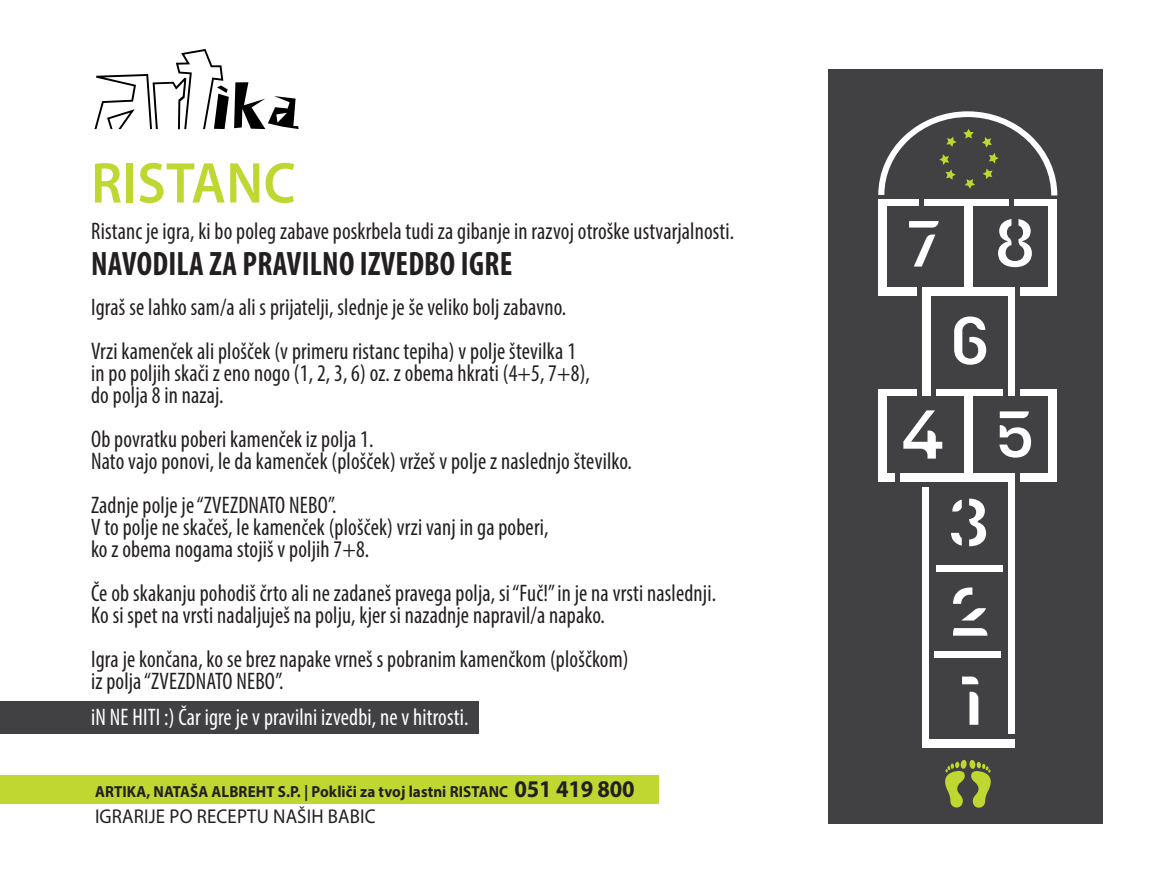
<style>
.page{position:relative;width:1168px;height:885px;background:#fff}
.page>*{position:absolute;margin:0;border:0;box-sizing:border-box;transform-origin:0 0}
.t1{font:600 58px "Myriad Pro";letter-spacing:.01em;color:#bfd730;scale:.94 1}
.t2{font:700 condensed 34px "Myriad Pro";letter-spacing:.01em;color:#231f20;scale:.94 1}
.t3{font:condensed 24px/22px "Myriad Pro";letter-spacing:.01em;color:#231f20;scale:.94 1}
.t4{font:condensed 24px "Myriad Pro";letter-spacing:.01em;color:#fff;scale:.94 1}
.t5{font:20px "Myriad Pro";letter-spacing:.01em;color:#231f20;scale:.94 1}
.t6{font:700 16px "Myriad Pro";letter-spacing:.01em;color:#231f20;scale:.94 1}
.s1{font-size:24px}
</style>
<div class="page">
<div style="left:0;top:701px;width:479px;height:32px;background:#414042"></div>
<div style="left:829px;top:69px;width:274px;height:754px;background:#414042"></div>
<div style="left:923px;top:487px;width:6px;height:260px;background:#fff"></div>
<div style="left:1009px;top:473px;width:6px;height:260px;background:#fff"></div>
<div style="left:925px;top:739px;width:90px;height:8px;background:#fff"></div>
<div style="left:937px;top:389px;width:66px;height:6px;background:#fff"></div>
<div style="left:923px;top:287px;width:8px;height:108px;background:#fff"></div>
<div style="left:1009px;top:287px;width:6px;height:108px;background:#fff"></div>
<div style="left:879px;top:389px;width:8px;height:92px;background:#fff"></div>
<div style="left:1049px;top:391px;width:8px;height:90px;background:#fff"></div>
<div style="left:965px;top:391px;width:8px;height:88px;background:#fff"></div>
<div style="left:965px;top:203px;width:8px;height:90px;background:#fff"></div>
<div style="left:879px;top:199px;width:8px;height:96px;background:#fff"></div>
<div style="left:1049px;top:199px;width:8px;height:96px;background:#fff"></div>
<svg style="left:998px;top:219px;width:34px;height:48px"></svg>
<svg style="left:914px;top:234px;width:21px;height:32px"></svg>
<svg style="left:909px;top:221px;width:29px;height:6px"></svg>
<svg style="left:954px;top:316px;width:32px;height:48px"></svg>
<svg style="left:1000px;top:411px;width:29px;height:7px"></svg>
<svg style="left:999px;top:425px;width:32px;height:32px"></svg>
<svg style="left:903px;top:410px;width:39px;height:48px"></svg>
<svg style="left:969px;top:498px;width:17px;height:48px"></svg>
<svg style="left:952px;top:499px;width:10px;height:12px"></svg>
<svg style="left:951px;top:533px;width:11px;height:12px"></svg>
<svg style="left:953px;top:628px;width:34px;height:7px"></svg>
<svg style="left:953px;top:587px;width:33px;height:33px"></svg>
<svg style="left:962px;top:676px;width:16px;height:8px"></svg>
<svg style="left:969px;top:691px;width:9px;height:33px"></svg>
<div style="left:967px;top:199px;width:42px;height:6px;background:#fff"></div>
<div style="left:1015px;top:199px;width:40px;height:6px;background:#fff"></div>
<div style="left:879px;top:199px;width:40px;height:6px;background:#fff"></div>
<div style="left:925px;top:199px;width:42px;height:6px;background:#fff"></div>
<div style="left:1021px;top:287px;width:36px;height:8px;background:#fff"></div>
<div style="left:923px;top:287px;width:92px;height:8px;background:#fff"></div>
<div style="left:879px;top:287px;width:38px;height:8px;background:#fff"></div>
<div style="left:1021px;top:389px;width:36px;height:6px;background:#fff"></div>
<div style="left:879px;top:389px;width:38px;height:6px;background:#fff"></div>
<div style="left:1021px;top:473px;width:36px;height:8px;background:#fff"></div>
<div style="left:901px;top:473px;width:114px;height:8px;background:#fff"></div>
<div style="left:879px;top:473px;width:16px;height:8px;background:#fff"></div>
<div style="left:937px;top:565px;width:66px;height:6px;background:#fff"></div>
<div style="left:935px;top:651px;width:66px;height:6px;background:#fff"></div>
<svg style="left:878px;top:111px;width:179px;height:84px"></svg>
<svg style="left:945px;top:759px;width:46px;height:49px"></svg>
<div style="left:1px;top:775px;width:658px;height:28px;background:#bfd730"></div>
<svg style="left:94px;top:49px;width:205px;height:80px"></svg>
<h1 class="t1" style="left:91px;top:146px;width:219px">RISTANC</h1>
<p class="t3" style="left:91px;top:219px;width:686px">Ristanc je igra, ki bo poleg zabave poskrbela tudi za gibanje in razvoj otroške ustvarjalnosti.</p>
<h2 class="t2" style="left:91px;top:242px;width:450px">NAVODILA ZA PRAVILNO IZVEDBO IGRE</h2>
<p class="t3" style="left:91px;top:284px;width:517px;line-height:44px">Igraš se lahko sam/a ali s prijatelji, slednje je še veliko bolj zabavno.<br>Vrzi kamenček ali plošček (v primeru ristanc tepiha) v polje številka 1</p>
<p class="t3" style="left:91px;top:361px;width:532px">in po poljih skači z eno nogo (1, 2, 3, 6) oz. z obema hkrati (4+5, 7+8), do polja 8 in nazaj.</p>
<p class="t3" style="left:91px;top:427px;width:577px">Ob povratku poberi kamenček iz polja 1.<br>Nato vajo ponovi, le da kamenček (plošček) vržeš v polje z naslednjo številko.</p>
<p class="t3" style="left:91px;top:493px;width:488px">Zadnje polje je “ZVEZDNATO NEBO”.<br>V to polje ne skačeš, le kamenček (plošček) vrzi vanj in ga poberi, ko z obema nogama stojiš v poljih 7+8.</p>
<p class="t3" style="left:91px;top:581px;width:666px">Če ob skakanju pohodiš črto ali ne zadaneš pravega polja, si “Fuč!” in je na vrsti naslednji.<br>Ko si spet na vrsti nadaljuješ na polju, kjer si nazadnje napravil/a napako.</p>
<p class="t3" style="left:91px;top:647px;width:573px">Igra je končana, ko se brez napake vrneš s pobranim kamenčkom (ploščkom) iz polja “ZVEZDNATO NEBO”.</p>
<p class="t4" style="left:91px;top:702px;width:403px">iN NE HITI :) Čar igre je v pravilni izvedbi, ne v hitrosti.</p>
<p class="t6" style="left:95px;top:780px;width:576px">ARTIKA, NATAŠA ALBREHT S.P. | Pokliči za tvoj lastni RISTANC <span class="s1">051 419 800</span></p>
<p class="t5" style="left:95px;top:803px;width:300px">IGRARIJE PO RECEPTU NAŠIH BABIC</p>
</div>
